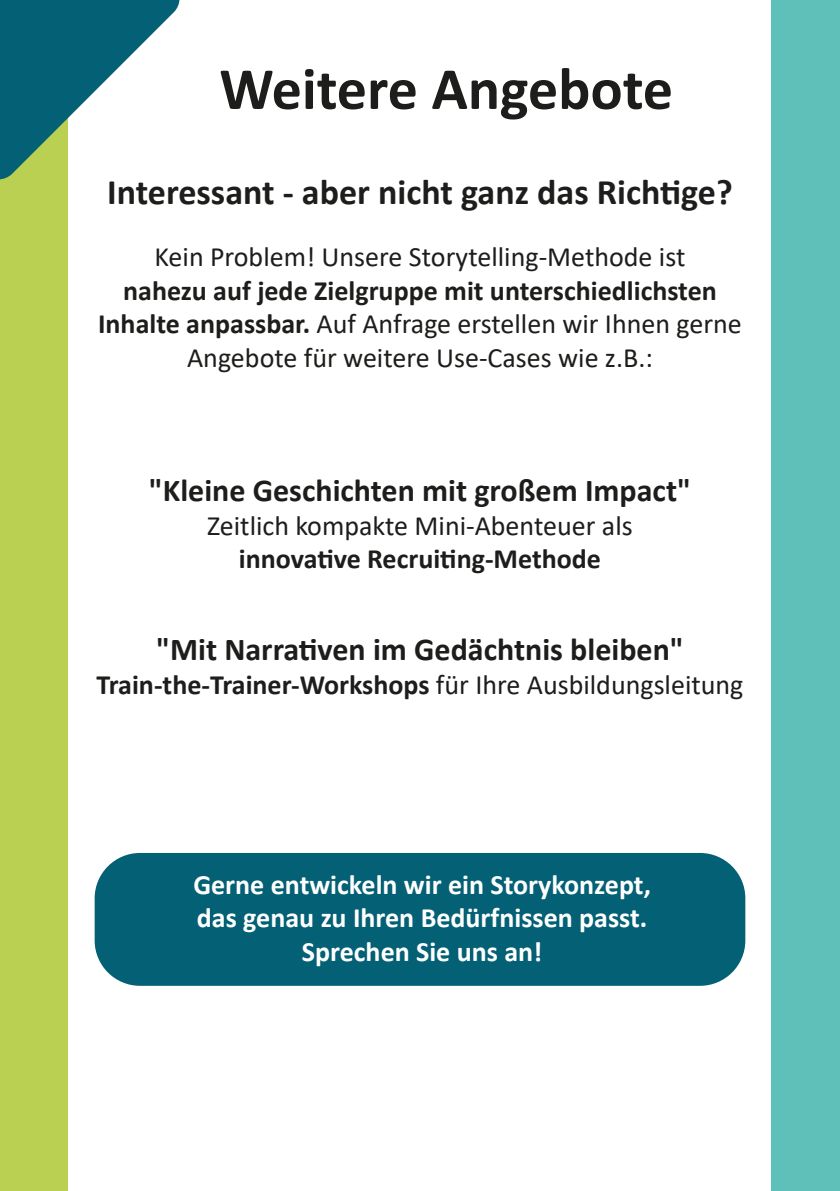
<style>
.page{position:relative;width:840px;height:1191px;background:#fff}
.page>*{position:absolute;margin:0;border:0;box-sizing:border-box;transform-origin:0 0}
.t1{font:700 60px "Calibri";color:#1d1d1b}
.t2{font:700 36px "Calibri";color:#1d1d1b}
.t3{font:700 32px "Calibri";color:#1d1d1b}
.t4{font:28px/33.6px "Calibri";color:#1d1d1b;text-align:center}
.t5{font:700 28px "Calibri";color:#1d1d1b}
.t6{font:700 28px "Calibri";color:#fff}
.s1{font-weight:700}
.s2{font-weight:400}
</style>
<div class="page">
<div style="left:771px;top:0;width:68px;height:1191px;background:#5fbfb9"></div>
<div style="left:0;top:0;width:68px;height:1191px;background:#b9d052"></div>
<svg style="left:0;top:0;width:180px;height:180px"></svg>
<div style="left:95px;top:853px;width:650px;height:132px;background:#036075;border-radius:45px"></div>
<p class="t1" style="left:219px;top:46px;width:455px">Weitere Angebote</p>
<p class="t2" style="left:107px;top:166px;width:626px">Interessant - aber nicht ganz das Richtige?</p>
<p class="t4" style="left:154px;top:239px;width:532px">Kein Problem! Unsere Storytelling-Methode ist</p>
<p class="t5" style="left:123px;top:270px;width:595px">nahezu auf jede Zielgruppe mit unterschiedlichsten</p>
<p class="t4" style="left:98px;top:306px;width:645px"><span class="s1">Inhalte anpassbar.</span> Auf Anfrage erstellen wir Ihnen gerne<br>Angebote für weitere Use-Cases wie z.B.:</p>
<p class="t3" style="left:149px;top:468px;width:543px">"Kleine Geschichten mit großem Impact"</p>
<p class="t4" style="left:207px;top:508px;width:427px">Zeitlich kompakte Mini-Abenteuer als</p>
<p class="t5" style="left:239px;top:539px;width:363px">innovative Recruiting-Methode</p>
<p class="t3" style="left:156px;top:627px;width:529px">"Mit Narrativen im Gedächtnis bleiben"</p>
<p class="t5" style="left:96px;top:665px;width:648px">Train-the-Trainer-Workshops <span class="s2">für Ihre Ausbildungsleitung</span></p>
<p class="t6" style="left:193px;top:864px;width:459px">Gerne entwickeln wir ein Storykonzept,</p>
<p class="t6" style="left:197px;top:898px;width:451px">das genau zu Ihren Bedürfnissen passt.</p>
<p class="t6" style="left:302px;top:932px;width:242px">Sprechen Sie uns an!</p>
</div>
